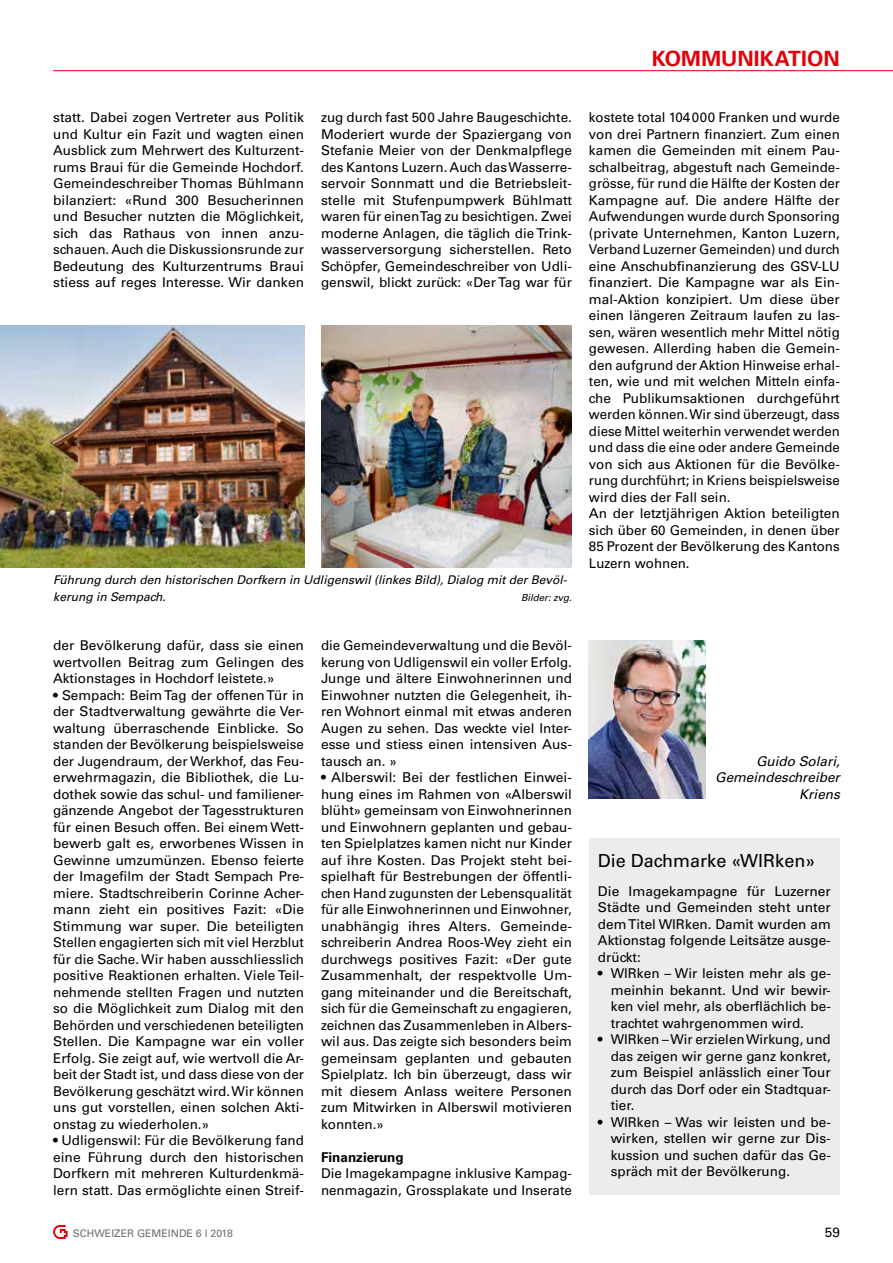
<style>
.page{position:relative;width:893px;height:1263px;background:#fff}
.page>*{position:absolute;margin:0;border:0;box-sizing:border-box;transform-origin:0 0}
.t1{font:700 21px "Univers LT Std";letter-spacing:.005em;color:#e3000b}
.t2{font:18px "Univers LT Std";color:#000}
.t3{font:13.5px/16.5px "Univers LT Std";color:#000;text-align:justify}
.t4{font:italic 13.5px/16.5px "Univers LT Std";color:#000;text-align:right}
.t5{font:700 13.5px "Univers LT Std";color:#000}
.t6{font:italic 12px/16.5px "Univers LT Std";color:#000}
.t7{font:10.5px "Univers LT Std";color:#6e6e6e}
.t8{font:italic 9.75px "Univers LT Std";color:#000}
</style>
<div class="page">
<hr style="left:53px;top:70px;width:840px;height:1px;background:#e3000b">
<svg style="left:53px;top:1225px;width:15px;height:14px"></svg>
<div style="left:589px;top:838px;width:251px;height:357px;background:#ececec"></div>
<img style="left:321px;top:325px;width:251px;height:243px">
<img style="left:589px;top:641px;width:117px;height:158px">
<img style="left:0;top:325px;width:304px;height:243px">
<h1 class="t1" style="left:652px;top:46px;width:190px">KOMMUNIKATION</h1>
<p class="t3" style="left:53px;top:109px;width:252px">statt. Dabei zogen Vertreter aus Politik und Kultur ein Fazit und wagten einen Ausblick zum Mehrwert des Kulturzent&shy;rums Braui für die Gemeinde Hochdorf.<br>Gemeindeschreiber Thomas Bühlmann bilanziert: «Rund 300 Besucherinnen und Besucher nutzten die Möglichkeit, sich das Rathaus von innen anzu&shy;schauen. Auch die Diskussionsrunde zur Bedeutung des Kulturzentrums Braui stiess auf reges Interesse. Wir danken</p>
<p class="t3" style="left:321px;top:109px;width:252px">zug durch fast 500 Jahre Baugeschichte.<br>Moderiert wurde der Spaziergang von Stefanie Meier von der Denkmalpflege des Kantons Luzern. Auch das Wasserre&shy;servoir Sonnmatt und die Betriebsleit&shy;stelle mit Stufenpumpwerk Bühlmatt waren für einen Tag zu besichtigen. Zwei moderne Anlagen, die täglich die Trink&shy;wasserversorgung sicherstellen. Reto Schöpfer, Gemeindeschreiber von Udli&shy;genswil, blickt zurück: «Der Tag war für</p>
<p class="t6" style="left:53px;top:572px;width:515px">Führung durch den historischen Dorfkern in Udligenswil (linkes Bild), Dialog mit der Bevöl&shy;kerung in Sempach.</p>
<p class="t8" style="left:521px;top:591px;width:52px">Bilder: zvg.</p>
<p class="t3" style="left:53px;top:637px;width:252px">der Bevölkerung dafür, dass sie einen wertvollen Beitrag zum Gelingen des Aktionstages in Hochdorf leistete.»</p>
<p class="t3" style="left:53px;top:687px;width:252px">• Sempach: Beim Tag der offenen Tür in der Stadtverwaltung gewährte die Ver&shy;waltung überraschende Einblicke. So standen der Bevölkerung beispielsweise der Jugendraum, der Werkhof, das Feu&shy;erwehrmagazin, die Bibliothek, die Lu&shy;dothek sowie das schul- und familiener&shy;gänzende Angebot der Tagesstrukturen für einen Besuch offen. Bei einem Wett&shy;bewerb galt es, erworbenes Wissen in Gewinne umzumünzen. Ebenso feierte der Imagefilm der Stadt Sempach Pre&shy;miere. Stadtschreiberin Corinne Acher&shy;mann zieht ein positives Fazit: «Die Stimmung war super. Die beteiligten Stellen engagierten sich mit viel Herzblut für die Sache. Wir haben ausschliesslich positive Reaktionen erhalten. Viele Teil&shy;nehmende stellten Fragen und nutzten so die Möglichkeit zum Dialog mit den Behörden und verschiedenen beteiligten Stellen. Die Kampagne war ein voller Erfolg. Sie zeigt auf, wie wertvoll die Ar&shy;beit der Stadt ist, und dass diese von der Bevölkerung geschätzt wird. Wir können uns gut vorstellen, einen solchen Akti&shy;onstag zu wiederholen.»</p>
<p class="t3" style="left:53px;top:1132px;width:252px">• Udligenswil: Für die Bevölkerung fand eine Führung durch den historischen Dorfkern mit mehreren Kulturdenkmä&shy;lern statt. Das ermöglichte einen Streif-</p>
<p class="t3" style="left:321px;top:637px;width:252px">die Gemeindeverwaltung und die Bevöl&shy;kerung von Udligenswil ein voller Erfolg.<br>Junge und ältere Einwohnerinnen und Einwohner nutzten die Gelegenheit, ih&shy;ren Wohnort einmal mit etwas anderen Augen zu sehen. Das weckte viel Inter&shy;esse und stiess einen intensiven Aus&shy;tausch an. »</p>
<p class="t3" style="left:321px;top:769px;width:252px">• Alberswil: Bei der festlichen Einwei&shy;hung eines im Rahmen von «Alberswil blüht» gemeinsam von Einwohnerinnen und Einwohnern geplanten und gebau&shy;ten Spielplatzes kamen nicht nur Kinder auf ihre Kosten. Das Projekt steht bei&shy;spielhaft für Bestrebungen der öffentli&shy;chen Hand zugunsten der Lebensqualität für alle Einwohnerinnen und Einwohner, unabhängig ihres Alters. Gemeinde&shy;schreiberin Andrea Roos-Wey zieht ein durchwegs positives Fazit: «Der gute Zusammenhalt, der respektvolle Um&shy;gang miteinander und die Bereitschaft, sich für die Gemeinschaft zu engagieren, zeichnen das Zusammenleben in Albers&shy;wil aus. Das zeigte sich besonders beim gemeinsam geplanten und gebauten Spielplatz. Ich bin überzeugt, dass wir mit diesem Anlass weitere Personen zum Mitwirken in Alberswil motivieren konnten.»</p>
<p class="t5" style="left:321px;top:1149px;width:84px">Finanzierung</p>
<p class="t3" style="left:321px;top:1165px;width:252px">Die Imagekampagne inklusive Kampag&shy;nenmagazin, Grossplakate und Inserate</p>
<p class="t3" style="left:589px;top:109px;width:252px;text-align:left">kostete total 104000 Franken und wurde von drei Partnern finanziert. Zum einen kamen die Gemeinden mit einem Pau&shy;schalbeitrag, abgestuft nach Gemeinde&shy;grösse, für rund die Hälfte der Kosten der Kampagne auf. Die andere Hälfte der Aufwendungen wurde durch Sponsoring (private Unternehmen, Kanton Luzern, Verband Luzerner Gemeinden) und durch eine Anschubfinanzierung des GSV-LU finanziert. Die Kampagne war als Ein&shy;mal-Aktion konzipiert. Um diese über einen längeren Zeitraum laufen zu las&shy;sen, wären wesentlich mehr Mittel nötig gewesen. Allerding haben die Gemein&shy;den aufgrund der Aktion Hinweise erhal&shy;ten, wie und mit welchen Mitteln einfa&shy;che Publikumsaktionen durchgeführt werden können. Wir sind überzeugt, dass diese Mittel weiterhin verwendet werden und dass die eine oder andere Gemeinde von sich aus Aktionen für die Bevölke&shy;rung durchführt; in Kriens beispielsweise wird dies der Fall sein.<br>An der letztjährigen Aktion beteiligten sich über 60 Gemeinden, in denen über 85 Prozent der Bevölkerung des Kantons Luzern wohnen.</p>
<p class="t4" style="left:715px;top:753px;width:126px">Guido Solari,<br>Gemeindeschreiber<br>Kriens</p>
<h2 class="t2" style="left:598px;top:849px;width:219px">Die Dachmarke «WIRken»</h2>
<p class="t3" style="left:598px;top:883px;width:234px">Die Imagekampagne für Luzerner Städte und Gemeinden steht unter dem Titel WIRken. Damit wurden am Aktionstag folgende Leitsätze ausge&shy;drückt:</p>
<p class="t3" style="left:611px;top:965px;width:222px;text-indent:-13px">• WIRken – Wir leisten mehr als ge&shy;meinhin bekannt. Und wir bewir&shy;ken viel mehr, als oberflächlich be&shy;trachtet wahrgenommen wird.</p>
<p class="t3" style="left:611px;top:1031px;width:222px;text-indent:-13px">• WIRken – Wir erzielen Wirkung, und das zeigen wir gerne ganz konkret, zum Beispiel anlässlich einer Tour durch das Dorf oder ein Stadtquar&shy;tier.</p>
<p class="t3" style="left:611px;top:1114px;width:222px;text-indent:-13px">• WIRken – Was wir leisten und be&shy;wirken, stellen wir gerne zur Dis&shy;kussion und suchen dafür das Ge&shy;spräch mit der Bevölkerung.</p>
<p class="t7" style="left:73px;top:1227px;width:162px">SCHWEIZER GEMEINDE 6 l 2018</p>
<p class="t3" style="left:825px;top:1224px;width:17px">59</p>
</div>
